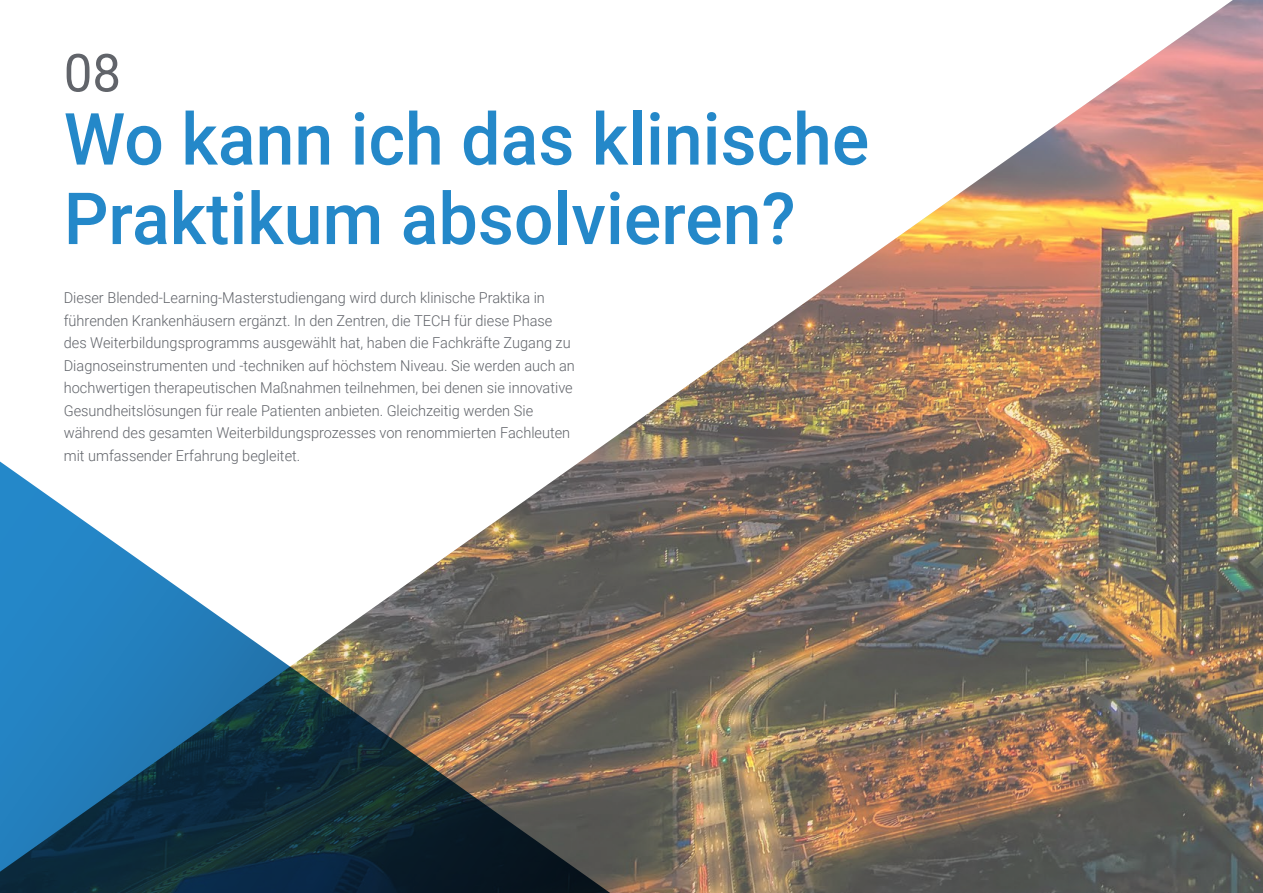
<style>
.page{position:relative;width:1263px;height:893px;background:#fff}
.page>*{position:absolute;margin:0;border:0;box-sizing:border-box;transform-origin:0 0}
.t1{font:500 72px/79.5px "Roboto";color:#2488c9}
.t2{font:52.5px "Roboto";color:#61646a}
.t3{font:300 15px/22.5px "Roboto";color:#61646a}
</style>
<div class="page">
<img style="left:602px;top:0;width:661px;height:893px">
<svg style="left:0;top:446px;width:640px;height:447px"></svg>
<h2 class="t2" style="left:64px;top:36px;width:59px">08</h2>
<h1 class="t1" style="left:64px;top:97px;width:807px">Wo kann ich das klinische<br>Praktikum absolvieren?</h1>
<p class="t3" style="left:64px;top:286px;width:513px">Dieser Blended-Learning-Masterstudiengang wird durch klinische Praktika in führenden Krankenhäusern ergänzt. In den Zentren, die TECH für diese Phase des Weiterbildungsprogramms ausgewählt hat, haben die Fachkräfte Zugang zu Diagnoseinstrumenten und -techniken auf höchstem Niveau. Sie werden auch an hochwertigen therapeutischen Maßnahmen teilnehmen, bei denen sie innovative Gesundheitslösungen für reale Patienten anbieten. Gleichzeitig werden Sie während des gesamten Weiterbildungsprozesses von renommierten Fachleuten mit umfassender Erfahrung begleitet.</p>
</div>
